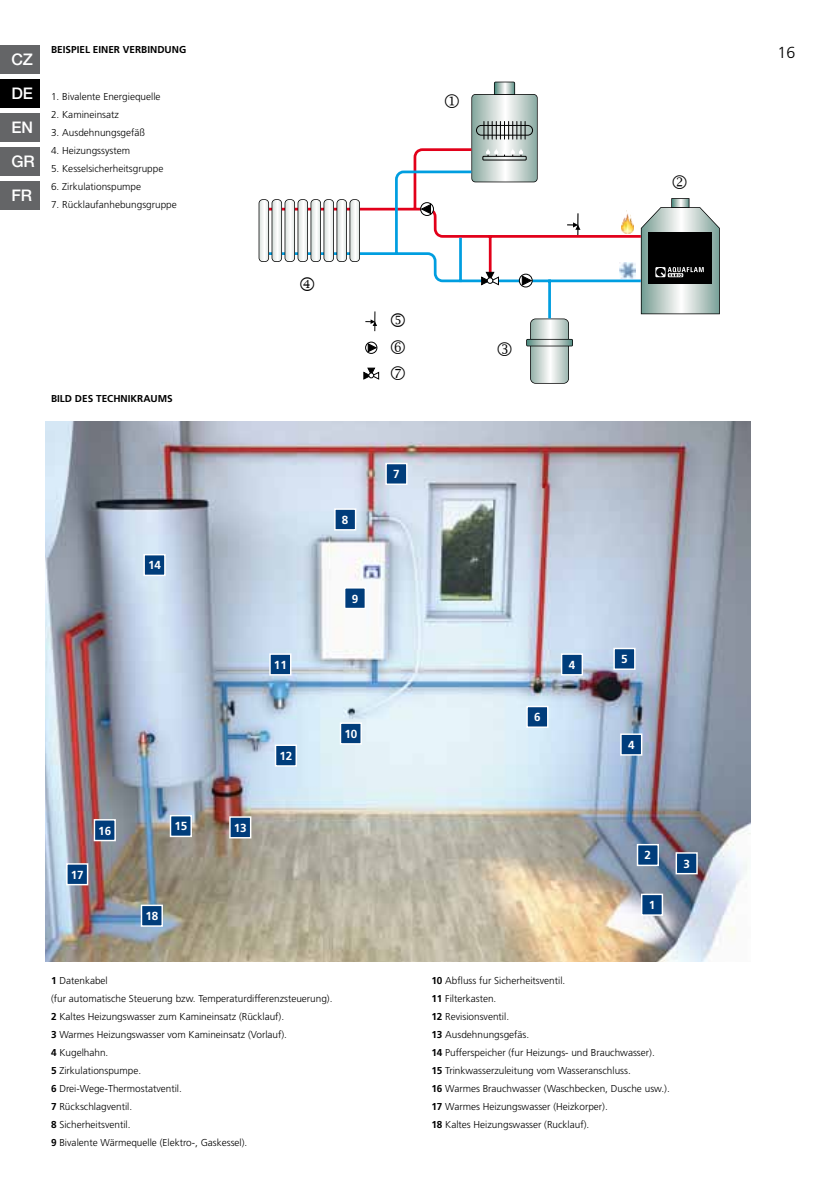
<style>
.page{position:relative;width:840px;height:1191px;background:#fff}
.page>*{position:absolute;margin:0;border:0;box-sizing:border-box;transform-origin:0 0}
.t1{font:19.2px "Wingdings 2";color:#000}
.t2{font:500 16px/34px "Helvetica Neue LT Pro";color:#fff;text-align:justify}
.t3{font:300 16px "Frutiger CE";color:#000}
.t4{font:700 11.6px "Frutiger CE";color:#fff}
.t5{font:300 10px/18px "Frutiger CE";color:#000}
.t6{font:700 10px "Frutiger CE";color:#000}
.s1{font-weight:700}
</style>
<div class="page">
<svg style="left:365px;top:321px;width:12px;height:10px"></svg>
<svg style="left:526px;top:321px;width:46px;height:62px"></svg>
<svg style="left:472px;top:81px;width:64px;height:66px"></svg>
<svg style="left:413px;top:147px;width:125px;height:22px"></svg>
<svg style="left:267px;top:169px;width:372px;height:152px"></svg>
<div style="left:420px;top:202px;width:13px;height:14px;border:1px solid #000;border-radius:50%"></div>
<svg style="left:420px;top:203px;width:11px;height:12px"></svg>
<div style="left:518px;top:274px;width:14px;height:13px;border:1px solid #000;border-radius:50%"></div>
<svg style="left:521px;top:275px;width:11px;height:11px"></svg>
<svg style="left:480px;top:272px;width:19px;height:14px"></svg>
<div style="left:486px;top:277px;width:7px;height:7px;border:1px solid #000;border-radius:50%"></div>
<div style="left:258px;top:199px;width:11px;height:63px;border:1px solid #000;border-radius:3px"></div>
<div style="left:271px;top:199px;width:11px;height:63px;border:1px solid #000;border-radius:3px"></div>
<div style="left:284px;top:199px;width:11px;height:63px;border:1px solid #000;border-radius:3px"></div>
<div style="left:297px;top:199px;width:11px;height:63px;border:1px solid #000;border-radius:3px"></div>
<div style="left:310px;top:199px;width:11px;height:63px;border:1px solid #000;border-radius:3px"></div>
<div style="left:323px;top:199px;width:11px;height:63px;border:1px solid #000;border-radius:3px"></div>
<div style="left:336px;top:199px;width:11px;height:63px;border:1px solid #000;border-radius:3px"></div>
<div style="left:349px;top:199px;width:11px;height:63px;border:1px solid #000;border-radius:3px"></div>
<svg style="left:259px;top:200px;width:100px;height:61px"></svg>
<div style="left:365px;top:342px;width:12px;height:11px;background:#9a9a9a;border-radius:50%"></div>
<div style="left:365px;top:342px;width:12px;height:12px;border:1px solid #000;border-radius:50%"></div>
<svg style="left:367px;top:343px;width:10px;height:10px"></svg>
<svg style="left:363px;top:367px;width:16px;height:13px"></svg>
<img style="left:619px;top:262px;width:16px;height:16px">
<img style="left:621px;top:210px;width:12px;height:24px">
<svg style="left:639px;top:198px;width:81px;height:117px"></svg>
<img style="left:45px;top:421px;width:704px;height:540px">
<div style="left:335px;top:509px;width:20px;height:21px;background:#003d7b"></div>
<div style="left:334px;top:508px;width:22px;height:22px;border:1px solid #fff"></div>
<div style="left:230px;top:817px;width:20px;height:20px;background:#003d7b"></div>
<div style="left:229px;top:816px;width:22px;height:22px;border:1px solid #fff"></div>
<div style="left:344px;top:588px;width:21px;height:20px;background:#003d7b"></div>
<div style="left:344px;top:587px;width:22px;height:22px;border:1px solid #fff"></div>
<div style="left:386px;top:463px;width:20px;height:21px;background:#003d7b"></div>
<div style="left:385px;top:463px;width:22px;height:22px;border:1px solid #fff"></div>
<div style="left:170px;top:815px;width:21px;height:21px;background:#003d7b"></div>
<div style="left:170px;top:815px;width:22px;height:22px;border:1px solid #fff"></div>
<div style="left:144px;top:554px;width:21px;height:21px;background:#003d7b"></div>
<div style="left:143px;top:554px;width:22px;height:22px;border:1px solid #fff"></div>
<div style="left:275px;top:745px;width:21px;height:21px;background:#003d7b"></div>
<div style="left:275px;top:744px;width:22px;height:22px;border:1px solid #fff"></div>
<div style="left:637px;top:844px;width:21px;height:21px;background:#003d7b"></div>
<div style="left:636px;top:844px;width:22px;height:22px;border:1px solid #fff"></div>
<div style="left:340px;top:723px;width:21px;height:21px;background:#003d7b"></div>
<div style="left:339px;top:722px;width:23px;height:22px;border:1px solid #fff"></div>
<div style="left:613px;top:648px;width:21px;height:21px;background:#003d7b"></div>
<div style="left:613px;top:648px;width:22px;height:22px;border:1px solid #fff"></div>
<div style="left:620px;top:734px;width:21px;height:21px;background:#003d7b"></div>
<div style="left:620px;top:733px;width:22px;height:22px;border:1px solid #fff"></div>
<div style="left:270px;top:654px;width:20px;height:21px;background:#003d7b"></div>
<div style="left:269px;top:653px;width:22px;height:22px;border:1px solid #fff"></div>
<div style="left:641px;top:894px;width:21px;height:21px;background:#003d7b"></div>
<div style="left:640px;top:893px;width:22px;height:22px;border:1px solid #fff"></div>
<div style="left:141px;top:905px;width:21px;height:21px;background:#003d7b"></div>
<div style="left:141px;top:904px;width:22px;height:22px;border:1px solid #fff"></div>
<div style="left:676px;top:853px;width:20px;height:20px;background:#003d7b"></div>
<div style="left:675px;top:852px;width:22px;height:22px;border:1px solid #fff"></div>
<div style="left:94px;top:820px;width:21px;height:20px;background:#003d7b"></div>
<div style="left:94px;top:819px;width:22px;height:22px;border:1px solid #fff"></div>
<div style="left:561px;top:654px;width:21px;height:21px;background:#003d7b"></div>
<div style="left:560px;top:653px;width:22px;height:22px;border:1px solid #fff"></div>
<div style="left:526px;top:706px;width:21px;height:21px;background:#003d7b"></div>
<div style="left:526px;top:706px;width:22px;height:22px;border:1px solid #fff"></div>
<div style="left:67px;top:864px;width:20px;height:20px;background:#003d7b"></div>
<div style="left:66px;top:863px;width:22px;height:22px;border:1px solid #fff"></div>
<div style="left:0;top:45px;width:40px;height:29px;background:#646567"></div>
<div style="left:0;top:79px;width:40px;height:29px;background:#000"></div>
<div style="left:0;top:113px;width:40px;height:29px;background:#646567"></div>
<div style="left:0;top:147px;width:40px;height:29px;background:#646567"></div>
<div style="left:0;top:181px;width:40px;height:29px;background:#646567"></div>
<svg style="left:300px;top:277px;width:14px;height:14px"></svg>
<svg style="left:391px;top:313px;width:14px;height:8px"></svg>
<h2 class="t2" style="left:11px;top:42px;width:25px">CZ DE EN GR FR</h2>
<p class="t6" style="left:51px;top:44px;width:137px">BEISPIEL EINER VERBINDUNG</p>
<p class="t5" style="left:51px;top:88px;width:111px">1. Bivalente Energiequelle</p>
<p class="t5" style="left:51px;top:106px;width:69px">2. Kamineinsatz</p>
<p class="t5" style="left:51px;top:124px;width:95px">3. Ausdehnungsgefäß</p>
<p class="t5" style="left:51px;top:142px;width:80px">4. Heizungssystem</p>
<p class="t5" style="left:51px;top:160px;width:114px">5. Kesselsicherheitsgruppe</p>
<p class="t5" style="left:51px;top:178px;width:92px">6. Zirkulationspumpe</p>
<p class="t5" style="left:51px;top:196px;width:127px">7. Rücklaufanhebungsgruppe</p>
<p class="t6" style="left:51px;top:393px;width:123px">BILD DES TECHNIKRAUMS</p>
<h1 class="t1" style="left:495px;top:339px;width:19px">●</h1>
<p class="t4" style="left:148px;top:559px;width:14px">14</p>
<p class="t4" style="left:274px;top:658px;width:14px">11</p>
<p class="t4" style="left:279px;top:749px;width:14px">12</p>
<p class="t4" style="left:342px;top:513px;width:8px">8</p>
<p class="t4" style="left:351px;top:592px;width:8px">9</p>
<p class="t4" style="left:393px;top:467px;width:8px">7</p>
<p class="t4" style="left:344px;top:727px;width:14px">10</p>
<p class="t4" style="left:534px;top:710px;width:8px">6</p>
<p class="t4" style="left:568px;top:658px;width:8px">4</p>
<p class="t4" style="left:621px;top:652px;width:8px">5</p>
<p class="t4" style="left:627px;top:738px;width:8px">4</p>
<p class="t4" style="left:71px;top:868px;width:14px">17</p>
<p class="t4" style="left:98px;top:824px;width:14px">16</p>
<p class="t4" style="left:174px;top:819px;width:14px">15</p>
<p class="t4" style="left:145px;top:909px;width:14px">18</p>
<p class="t4" style="left:234px;top:821px;width:14px">13</p>
<p class="t4" style="left:644px;top:848px;width:8px">2</p>
<p class="t4" style="left:648px;top:898px;width:8px">1</p>
<p class="t4" style="left:683px;top:857px;width:8px">3</p>
<p class="t5" style="left:51px;top:971px;width:283px"><span class="s1">1</span> Datenkabel<br>(fur automatische Steuerung bzw. Temperaturdifferenzsteuerung).<br><span class="s1">2</span> Kaltes Heizungswasser zum Kamineinsatz (Rücklauf).<br><span class="s1">3</span> Warmes Heizungswasser vom Kamineinsatz (Vorlauf).<br><span class="s1">4</span> Kugelhahn.<br><span class="s1">5</span> Zirkulationspumpe.<br><span class="s1">6</span> Drei-Wege-Thermostatventil.<br><span class="s1">7</span> Rückschlagventil.<br><span class="s1">8</span> Sicherheitsventil.<br><span class="s1">9</span> Bivalente Wärmequelle (Elektro-, Gaskessel).</p>
<p class="t5" style="left:431px;top:971px;width:240px"><span class="s1">10</span> Abfluss fur Sicherheitsventil.<br><span class="s1">11</span> Filterkasten.<br><span class="s1">12</span> Revisionsventil.<br><span class="s1">13</span> Ausdehnungsgefäs.<br><span class="s1">14</span> Pufferspeicher (fur Heizungs- und Brauchwasser).<br><span class="s1">15</span> Trinkwasserzuleitung vom Wasseranschluss.<br><span class="s1">16</span> Warmes Brauchwasser (Waschbecken, Dusche usw.).<br><span class="s1">17</span> Warmes Heizungswasser (Heizkorper).<br><span class="s1">18</span> Kaltes Heizungswasser (Rucklauf).</p>
<h2 class="t3" style="left:777px;top:43px;width:19px">16</h2>
</div>
